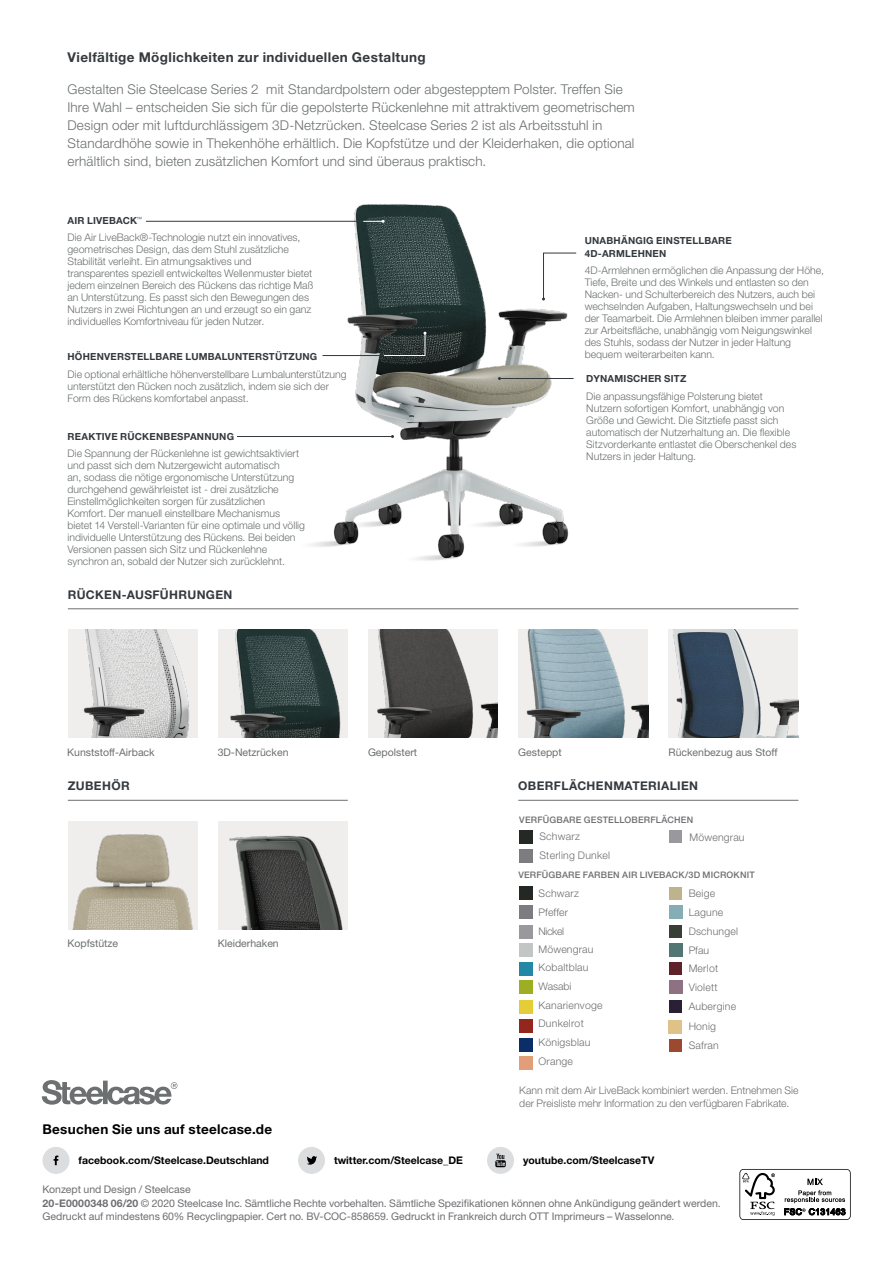
<style>
.page{position:relative;width:893px;height:1263px;background:#fff}
.page>*{position:absolute;margin:0;border:0;box-sizing:border-box;transform-origin:0 0}
.t1{font:300 13.5px/18px "Helvetica Neue LT Pro";letter-spacing:.01em;color:#6c7070}
.t2{font:700 13.5px "Helvetica Neue LT Pro";letter-spacing:.03em;color:#33393d}
.t3{font:700 13.5px "Helvetica Neue LT Pro";letter-spacing:.02em;color:#000}
.t4{font:700 12px "Helvetica Neue LT Pro";letter-spacing:.03em;color:#33393d}
.t5{font:300 10.5px/12px "Helvetica Neue LT Pro";color:#6c7070}
.t6{font:300 10.5px/18.8px "Helvetica Neue LT Pro";letter-spacing:.015em;color:#6d6e71}
.t7{font:10.5px/13.5px "Helvetica Neue LT Pro";color:#6d6e71}
.t8{font:10.5px "Helvetica Neue LT Pro";color:#6c7070}
.t9{font:700 10.5px "Helvetica Neue LT Pro";color:#000}
.t10{font:700 9.75px/12.8px "Helvetica Neue LT Pro";letter-spacing:.025em;color:#33393d}
.t11{font:500 9px "Helvetica Neue LT Pro";letter-spacing:.02em;color:#6d6e71}
.s1{font-weight:700}
</style>
<div class="page">
<svg style="left:739px;top:1169px;width:111px;height:51px"></svg>
<div style="left:43px;top:1147px;width:27px;height:27px;background:#dcddde;border-radius:50%"></div>
<svg style="left:54px;top:1155px;width:4px;height:10px"></svg>
<div style="left:298px;top:1147px;width:27px;height:27px;background:#dcddde;border-radius:50%"></div>
<svg style="left:307px;top:1156px;width:10px;height:9px"></svg>
<div style="left:487px;top:1147px;width:27px;height:27px;background:#dcddde;border-radius:50%"></div>
<svg style="left:495px;top:1153px;width:11px;height:14px"></svg>
<svg style="left:42px;top:1080px;width:135px;height:25px"></svg>
<hr style="left:68px;top:608px;width:730px;height:1px;background:#6c7070">
<img style="left:68px;top:630px;width:129px;height:108px">
<img style="left:218px;top:630px;width:130px;height:108px">
<img style="left:368px;top:630px;width:130px;height:108px">
<img style="left:518px;top:630px;width:130px;height:108px">
<img style="left:668px;top:630px;width:130px;height:108px">
<hr style="left:68px;top:800px;width:280px;height:1px;background:#6c7070">
<img style="left:68px;top:822px;width:129px;height:108px">
<img style="left:218px;top:822px;width:130px;height:108px">
<hr style="left:518px;top:800px;width:280px;height:1px;background:#6c7070">
<img style="left:278px;top:204px;width:291px;height:357px">
<hr style="left:499px;top:378px;width:75px;height:1px;background:#33393d">
<hr style="left:237px;top:436px;width:155px;height:1px;background:#33393d">
<svg style="left:542px;top:252px;width:35px;height:48px"></svg>
<svg style="left:383px;top:332px;width:43px;height:24px"></svg>
<hr style="left:322px;top:355px;width:62px;height:1px;background:#33393d">
<svg style="left:363px;top:220px;width:22px;height:3px"></svg>
<hr style="left:146px;top:221px;width:217px;height:1px;background:#33393d">
<div style="left:519px;top:849px;width:14px;height:13px;background:#7d7c7f"></div>
<div style="left:519px;top:830px;width:14px;height:14px;background:#242925"></div>
<div style="left:669px;top:830px;width:13px;height:13px;background:#99989d"></div>
<div style="left:519px;top:905px;width:14px;height:13px;background:#7d7c80"></div>
<div style="left:519px;top:887px;width:14px;height:13px;background:#232824"></div>
<div style="left:669px;top:905px;width:13px;height:13px;background:#85adb5"></div>
<div style="left:669px;top:887px;width:13px;height:12px;background:#bdb48d"></div>
<div style="left:519px;top:943px;width:14px;height:14px;background:#c2c6c5"></div>
<div style="left:519px;top:925px;width:14px;height:13px;background:#99989d"></div>
<div style="left:669px;top:943px;width:13px;height:14px;background:#517673"></div>
<div style="left:669px;top:925px;width:13px;height:13px;background:#383f37"></div>
<div style="left:519px;top:980px;width:14px;height:14px;background:#9dae22"></div>
<div style="left:519px;top:962px;width:14px;height:14px;background:#2388a6"></div>
<div style="left:669px;top:980px;width:13px;height:14px;background:#8e7182"></div>
<div style="left:669px;top:962px;width:13px;height:13px;background:#5f222a"></div>
<div style="left:519px;top:1019px;width:14px;height:13px;background:#93271d"></div>
<div style="left:519px;top:1000px;width:14px;height:14px;background:#e5cd37"></div>
<div style="left:669px;top:1000px;width:13px;height:13px;background:#292035"></div>
<div style="left:519px;top:1056px;width:14px;height:14px;background:#e29e79"></div>
<div style="left:519px;top:1038px;width:14px;height:13px;background:#0b2e68"></div>
<div style="left:668px;top:1020px;width:14px;height:13px;background:#dfc289"></div>
<div style="left:669px;top:1039px;width:12px;height:12px;background:#9d492f"></div>
<p class="t2" style="left:68px;top:49px;width:360px">Vielfältige Möglichkeiten zur individuellen Gestaltung</p>
<p class="t1" style="left:68px;top:80px;width:569px">Gestalten Sie Steelcase Series 2 mit Standardpolstern oder abgestepptem Polster. Treffen Sie Ihre Wahl – entscheiden Sie sich für die gepolsterte Rückenlehne mit attraktivem geometrischem Design oder mit luftdurchlässigem 3D-Netzrücken. Steelcase Series 2 ist als Arbeitsstuhl in Standardhöhe sowie in Thekenhöhe erhältlich. Die Kopfstütze und der Kleiderhaken, die optional erhältlich sind, bieten zusätzlichen Komfort und sind überaus praktisch.</p>
<p class="t10" style="left:67px;top:214px;width:76px">AIR LIVEBACK<sup>™</sup></p>
<p class="t5" style="left:67px;top:231px;width:247px">Die Air LiveBack®-Technologie nutzt ein innovatives, geometrisches Design, das dem Stuhl zusätzliche Stabilität verleiht. Ein atmungsaktives und transparentes speziell entwickeltes Wellenmuster bietet jedem einzelnen Bereich des Rückens das richtige Maß an Unterstützung. Es passt sich den Bewegungen des Nutzers in zwei Richtungen an und erzeugt so ein ganz individuelles Komfortniveau für jeden Nutzer.</p>
<p class="t10" style="left:585px;top:234px;width:149px">UNABHÄNGIG EINSTELLBARE<br>4D-ARMLEHNEN</p>
<p class="t5" style="left:585px;top:264px;width:241px">4D-Armlehnen ermöglichen die Anpassung der Höhe, Tiefe, Breite und des Winkels und entlasten so den Nacken- und Schulterbereich des Nutzers, auch bei wechselnden Aufgaben, Haltungswechseln und bei der Teamarbeit. Die Armlehnen bleiben immer parallel zur Arbeitsfläche, unabhängig vom Neigungswinkel des Stuhls, sodass der Nutzer in jeder Haltung</p>
<p class="t10" style="left:68px;top:350px;width:251px">HÖHENVERSTELLBARE LUMBALUNTERSTÜTZUNG</p>
<p class="t5" style="left:585px;top:348px;width:132px">bequem weiterarbeiten kann.</p>
<p class="t5" style="left:68px;top:368px;width:281px">Die optional erhältliche höhenverstellbare Lumbalunterstützung unterstützt den Rücken noch zusätzlich, indem sie sich der<br>Form des Rückens komfortabel anpasst.</p>
<p class="t10" style="left:586px;top:372px;width:102px">DYNAMISCHER SITZ</p>
<p class="t5" style="left:586px;top:390px;width:212px">Die anpassungsfähige Polsterung bietet Nutzern sofortigen Komfort, unabhängig von Größe und Gewicht. Die Sitztiefe passt sich automatisch der Nutzerhaltung an. Die flexible Sitzvorderkante entlastet die Oberschenkel des Nutzers in jeder Haltung.</p>
<p class="t10" style="left:68px;top:429px;width:168px">REAKTIVE RÜCKENBESPANNUNG</p>
<p class="t5" style="left:68px;top:447px;width:239px">Die Spannung der Rückenlehne ist gewichtsaktiviert und passt sich dem Nutzergewicht automatisch<br>an, sodass die nötige ergonomische Unterstützung durchgehend gewährleistet ist - drei zusätzliche Einstellmöglichkeiten sorgen für zusätzlichen Komfort. Der manuell einstellbare Mechanismus bietet 14 Verstell-Varianten für eine optimale und völlig individuelle Unterstützung des Rückens. Bei beiden Versionen passen sich Sitz und Rückenlehne synchron an, sobald der Nutzer sich zurücklehnt.</p>
<p class="t4" style="left:68px;top:587px;width:166px">RÜCKEN-AUSFÜHRUNGEN</p>
<p class="t8" style="left:67px;top:745px;width:89px">Kunststoff-Airback</p>
<p class="t8" style="left:218px;top:745px;width:72px">3D-Netzrücken</p>
<p class="t8" style="left:368px;top:745px;width:51px">Gepolstert</p>
<p class="t8" style="left:518px;top:745px;width:45px">Gesteppt</p>
<p class="t8" style="left:668px;top:745px;width:111px">Rückenbezug aus Stoff</p>
<p class="t4" style="left:68px;top:778px;width:63px">ZUBEHÖR</p>
<p class="t8" style="left:67px;top:936px;width:52px">Kopfstütze</p>
<p class="t8" style="left:218px;top:936px;width:63px">Kleiderhaken</p>
<p class="t4" style="left:518px;top:778px;width:181px">OBERFLÄCHENMATERIALIEN</p>
<p class="t11" style="left:519px;top:814px;width:175px">VERFÜGBARE GESTELLOBERFLÄCHEN</p>
<p class="t6" style="left:539px;top:827px;width:72px">Schwarz<br>Sterling Dunkel</p>
<p class="t6" style="left:690px;top:828px;width:56px">Möwengrau</p>
<p class="t11" style="left:518px;top:869px;width:238px">VERFÜGBARE FARBEN AIR LIVEBACK/3D MICROKNIT</p>
<p class="t6" style="left:538px;top:883px;width:66px">Schwarz<br>Pfeffer<br>Nickel<br>Möwengrau<br>Kobaltblau<br>Wasabi<br>Kanarienvoge<br>Dunkelrot<br>Königsblau<br>Orange</p>
<p class="t6" style="left:689px;top:884px;width:51px">Beige<br>Lagune<br>Dschungel<br>Pfau<br>Merlot<br>Violett<br>Aubergine</p>
<p class="t6" style="left:689px;top:1017px;width:32px">Honig<br>Safran</p>
<p class="t6" style="left:519px;top:1083px;width:281px;line-height:13.5px">Kann mit dem Air LiveBack kombiniert werden. Entnehmen Sie der Preisliste mehr Information zu den verfügbaren Fabrikate.</p>
<p class="t3" style="left:43px;top:1121px;width:231px">Besuchen Sie uns auf steelcase.de</p>
<p class="t9" style="left:79px;top:1154px;width:192px">facebook.com/Steelcase.Deutschland</p>
<p class="t9" style="left:334px;top:1154px;width:131px">twitter.com/Steelcase_DE</p>
<p class="t9" style="left:523px;top:1154px;width:133px">youtube.com/SteelcaseTV</p>
<p class="t7" style="left:43px;top:1183px;width:680px">Konzept und Design / Steelcase<br><span class="s1">20-E0000348 06/20</span> © 2020 Steelcase Inc. Sämtliche Rechte vorbehalten. Sämtliche Spezifikationen können ohne Ankündigung geändert werden.<br>Gedruckt auf mindestens 60% Recyclingpapier. Cert no. BV-COC-858659. Gedruckt in Frankreich durch OTT Imprimeurs – Wasselonne.</p>
</div>
